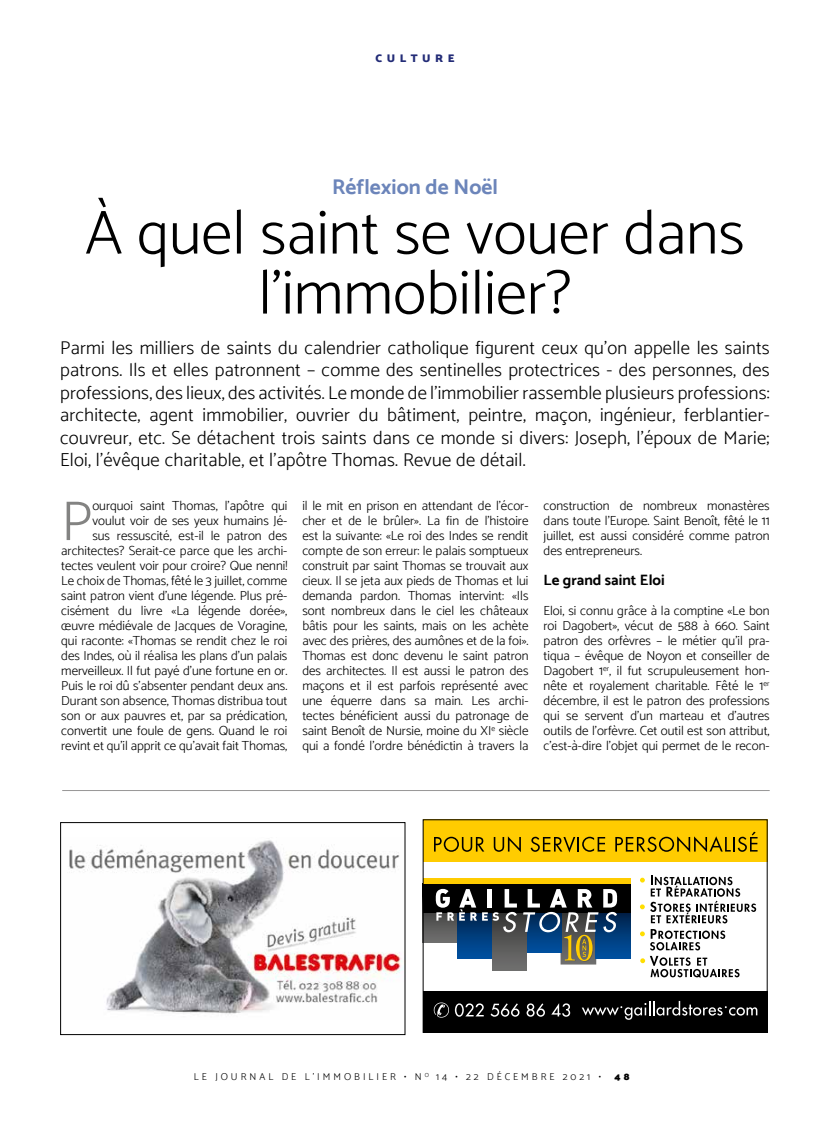
<style>
.page{position:relative;width:830px;height:1134px;background:#fff}
.page>*{position:absolute;margin:0;border:0;box-sizing:border-box;transform-origin:0 0}
.t1{font:300 62.5px/60px "Catamaran";color:#000;text-align:center}
.t2{font:300 56.38px "Catamaran";color:#838382}
.t3{font:700 21.25px "Catamaran";color:#6c85ba}
.t4{font:300 18.75px/22.5px "Catamaran";letter-spacing:.01em;color:#000;text-align:justify}
.t5{font:700 15px "Catamaran";color:#000}
.t6{font:300 13.12px/15px "Catamaran";color:#000;text-align:justify}
.t7{font:900 11.25px "Catamaran";letter-spacing:.4em;color:#232c77}
.t8{font:300 10px "Catamaran";letter-spacing:.3em;color:#000}
.t9{font:900 10px "Catamaran";color:#000}
</style>
<div class="page">
<hr style="left:62px;top:790px;width:707px;height:1px;background:#979696">
<div style="left:422px;top:990px;width:345px;height:42px;background:#000"></div>
<div style="left:422px;top:819px;width:345px;height:43px;background:#fc0"></div>
<svg style="left:581px;top:1001px;width:176px;height:19px"></svg>
<svg style="left:490px;top:1003px;width:29px;height:14px"></svg>
<svg style="left:526px;top:1003px;width:18px;height:14px"></svg>
<svg style="left:551px;top:1003px;width:19px;height:14px"></svg>
<svg style="left:433px;top:1002px;width:50px;height:15px"></svg>
<svg style="left:434px;top:837px;width:50px;height:15px"></svg>
<svg style="left:493px;top:836px;width:27px;height:16px"></svg>
<svg style="left:530px;top:837px;width:75px;height:15px"></svg>
<svg style="left:615px;top:832px;width:142px;height:20px"></svg>
<svg style="left:424px;top:912px;width:33px;height:31px"></svg>
<svg style="left:457px;top:932px;width:35px;height:26px"></svg>
<svg style="left:492px;top:912px;width:34px;height:59px"></svg>
<svg style="left:617px;top:912px;width:13px;height:46px"></svg>
<div style="left:422px;top:884px;width:208px;height:28px;background:#000"></div>
<div style="left:422px;top:878px;width:208px;height:6px;background:#fc0"></div>
<svg style="left:435px;top:889px;width:81px;height:43px"></svg>
<svg style="left:523px;top:889px;width:94px;height:75px"></svg>
<svg style="left:640px;top:878px;width:4px;height:4px"></svg>
<svg style="left:640px;top:904px;width:4px;height:5px"></svg>
<svg style="left:650px;top:875px;width:105px;height:48px"></svg>
<svg style="left:640px;top:929px;width:85px;height:21px"></svg>
<svg style="left:640px;top:956px;width:99px;height:21px"></svg>
<div style="left:422px;top:819px;width:345px;height:214px;border:1px solid #000"></div>
<img style="left:69px;top:840px;width:334px;height:174px">
<div style="left:60px;top:822px;width:345px;height:213px;border:1px solid #000"></div>
<p class="t7" style="left:375px;top:51px;width:80px">CULTURE</p>
<h3 class="t3" style="left:332px;top:174px;width:167px">Réflexion de Noël</h3>
<h1 class="t1" style="left:85px;top:202px;width:660px">À quel saint se vouer dans l’immobilier?</h1>
<p class="t4" style="left:60px;top:336px;width:710px">Parmi les milliers de saints du calendrier catholique figurent ceux qu’on appelle les saints patrons. Ils et elles patronnent – comme des sentinelles protectrices - des personnes, des professions, des lieux, des activités. Le monde de l’immobilier rassemble plusieurs professions: architecte, agent immobilier, ouvrier du bâtiment, peintre, maçon, ingénieur, ferblantier&shy;couvreur, etc. Se détachent trois saints dans ce monde si divers: Joseph, l’époux de Marie; Eloi, l’évêque charitable, et l’apôtre Thomas. Revue de détail.</p>
<p class="t6" style="left:61px;top:498px;width:227px;text-align:right">ourquoi saint Thomas, l’apôtre qui voulut voir de ses yeux humains Jé-<br>sus ressuscité, est-il le patron des architectes? Serait-ce parce que les archi&shy;tectes veulent voir pour croire? Que nenni!<br>Le choix de Thomas, fêté le 3 juillet, comme saint patron vient d’une légende. Plus pré&shy;cisément du livre «La légende dorée», œuvre médiévale de Jacques de Voragine, qui raconte: «Thomas se rendit chez le roi des Indes, où il réalisa les plans d’un palais merveilleux. Il fut payé d’une fortune en or.<br>Puis le roi dû s’absenter pendant deux ans.<br>Durant son absence, Thomas distribua tout son or aux pauvres et, par sa prédication, convertit une foule de gens. Quand le roi revint et qu’il apprit ce qu’avait fait Thomas,</p>
<p class="t6" style="left:302px;top:498px;width:227px">il le mit en prison en attendant de l’écor&shy;cher et de le brûler». La fin de l’histoire est la suivante: «Le roi des Indes se rendit compte de son erreur: le palais somptueux construit par saint Thomas se trouvait aux cieux. Il se jeta aux pieds de Thomas et lui demanda pardon. Thomas intervint: «Ils sont nombreux dans le ciel les châteaux bâtis pour les saints, mais on les achète avec des prières, des aumônes et de la foi».<br>Thomas est donc devenu le saint patron des architectes. Il est aussi le patron des maçons et il est parfois représenté avec une équerre dans sa main. Les archi&shy;tectes bénéficient aussi du patronage de saint Benoît de Nursie, moine du XI<sup>e</sup> siècle qui a fondé l’ordre bénédictin à travers la</p>
<p class="t6" style="left:543px;top:498px;width:227px">construction de nombreux monastères dans toute l’Europe. Saint Benoît, fêté le 11 juillet, est aussi considéré comme patron des entrepreneurs.</p>
<h2 class="t2" style="left:61px;top:488px;width:33px">P</h2>
<p class="t5" style="left:543px;top:571px;width:123px">Le grand saint Eloi</p>
<p class="t6" style="left:543px;top:603px;width:227px">Eloi, si connu grâce à la comptine «Le bon roi Dagobert», vécut de 588 à 660. Saint patron des orfèvres – le métier qu’il pra&shy;tiqua – évêque de Noyon et conseiller de Dagobert 1<sup>er</sup>, il fut scrupuleusement hon&shy;nête et royalement charitable. Fêté le 1<sup>er </sup>décembre, il est le patron des professions qui se servent d’un marteau et d’autres outils de l’orfèvre. Cet outil est son attribut, c’est-à-dire l’objet qui permet de le recon-</p>
<p class="t8" style="left:194px;top:1071px;width:408px">LE JOURNAL DE L’IMMOBILIER • N <sup>O</sup> 14 • 22 DÉCEMBRE 2021 •</p>
<p class="t9" style="left:614px;top:1071px;width:16px">4 8</p>
</div>
